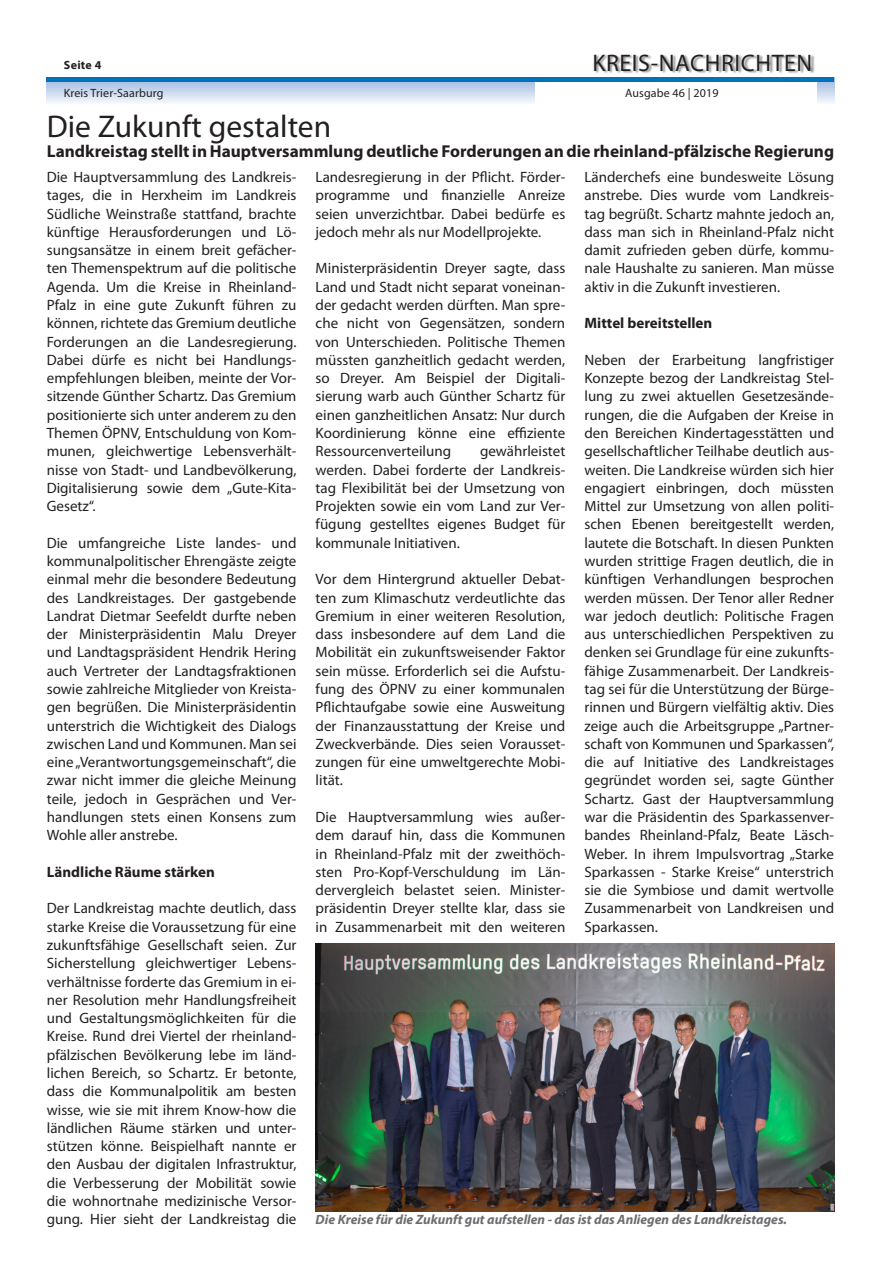
<style>
.page{position:relative;width:881px;height:1263px;background:#fff}
.page>*{position:absolute;margin:0;border:0;box-sizing:border-box;transform-origin:0 0}
.Headline{font:31.5px "Myriad Pro";color:#231f20}
.t1{font:24px "Myriad Pro";letter-spacing:.025em;color:#231f20}
.Subline{font:700 17.25px "Myriad Pro";color:#231f20}
.Fließtext{font:15px/18.3px "Myriad Pro";color:#231f20;text-align:justify}
.Fließtext-2{font:700 15px "Myriad Pro";color:#231f20}
.Bilduntertitel{font:italic 700 13.5px "Myriad Pro";color:#6c6d70}
.t2{font:12px "Myriad Pro";letter-spacing:.01em;color:#231f20}
.t3{font:700 12px "Myriad Pro";letter-spacing:.025em;color:#231f20}
</style>
<div class="page">
<svg style="left:47px;top:82px;width:786px;height:21px;background:#cedbef"></svg>
<div style="left:535px;top:0;width:281px;height:113px;background:#fff"></div>
<div style="left:594px;top:54px;width:220px;height:20px;background:#231f20;opacity:.5"></div>
<hr style="left:47px;top:78px;width:786px;height:4px;background:#0072bc">
<img style="left:315px;top:943px;width:518px;height:268px">
<p class="t3" style="left:64px;top:57px;width:39px">Seite 4</p>
<h2 class="t1" style="left:592px;top:48px;width:221px">KREIS-NACHRICHTEN</h2>
<p class="t2" style="left:64px;top:86px;width:101px">Kreis Trier-Saarburg</p>
<p class="t2" style="left:625px;top:86px;width:95px">Ausgabe 46 | 2019</p>
<p class="Headline" style="left:47px;top:107px;width:286px">Die Zukunft gestalten</p>
<p class="Subline" style="left:47px;top:140px;width:788px">Landkreistag stellt in Hauptversammlung deutliche Forderungen an die rheinland-pfälzische Regierung</p>
<p class="Fließtext" style="left:47px;top:168px;width:251px">Die Hauptversammlung des Landkreis&shy;tages, die in Herxheim im Landkreis Südliche Weinstraße stattfand, brachte künftige Herausforderungen und Lö&shy;sungsansätze in einem breit gefächer&shy;ten Themenspektrum auf die politische Agenda. Um die Kreise in Rheinland-Pfalz in eine gute Zukunft führen zu können, richtete das Gremium deutliche Forderungen an die Landesregierung.<br>Dabei dürfe es nicht bei Handlungs&shy;empfehlungen bleiben, meinte der Vor&shy;sitzende Günther Schartz. Das Gremium positionierte sich unter anderem zu den Themen ÖPNV, Entschuldung von Kom&shy;munen, gleichwertige Lebensverhält&shy;nisse von Stadt- und Landbevölkerung, Digitalisierung sowie dem „Gute-Kita-Gesetz“.</p>
<p class="Fließtext" style="left:47px;top:533px;width:251px">Die umfangreiche Liste landes- und kommunalpolitischer Ehrengäste zeigte einmal mehr die besondere Bedeutung des Landkreistages. Der gastgebende Landrat Dietmar Seefeldt durfte neben der Ministerpräsidentin Malu Dreyer und Landtagspräsident Hendrik Hering auch Vertreter der Landtagsfraktionen sowie zahlreiche Mitglieder von Kreista&shy;gen begrüßen. Die Ministerpräsidentin unterstrich die Wichtigkeit des Dialogs zwischen Land und Kommunen. Man sei eine „Verantwortungsgemeinschaft“, die zwar nicht immer die gleiche Meinung teile, jedoch in Gesprächen und Ver&shy;handlungen stets einen Konsens zum Wohle aller anstrebe.</p>
<p class="Fließtext-2" style="left:47px;top:862px;width:169px">Ländliche Räume stärken</p>
<p class="Fließtext" style="left:47px;top:899px;width:251px">Der Landkreistag machte deutlich, dass starke Kreise die Voraussetzung für eine zukunftsfähige Gesellschaft seien. Zur Sicherstellung gleichwertiger Lebens&shy;verhältnisse forderte das Gremium in ei&shy;ner Resolution mehr Handlungsfreiheit und Gestaltungsmöglichkeiten für die Kreise. Rund drei Viertel der rheinland&shy;pfälzischen Bevölkerung lebe im länd&shy;lichen Bereich, so Schartz. Er betonte, dass die Kommunalpolitik am besten wisse, wie sie mit ihrem Know-how die ländlichen Räume stärken und unter&shy;stützen könne. Beispielhaft nannte er den Ausbau der digitalen Infrastruktur, die Verbesserung der Mobilität sowie die wohnortnahe medizinische Versor&shy;gung. Hier sieht der Landkreistag die</p>
<p class="Fließtext" style="left:315px;top:168px;width:251px">Landesregierung in der Pflicht. Förder&shy;programme und finanzielle Anreize seien unverzichtbar. Dabei bedürfe es jedoch mehr als nur Modellprojekte.</p>
<p class="Fließtext" style="left:315px;top:259px;width:251px">Ministerpräsidentin Dreyer sagte, dass Land und Stadt nicht separat voneinan&shy;der gedacht werden dürften. Man spre&shy;che nicht von Gegensätzen, sondern von Unterschieden. Politische Themen müssten ganzheitlich gedacht werden, so Dreyer. Am Beispiel der Digitali&shy;sierung warb auch Günther Schartz für einen ganzheitlichen Ansatz: Nur durch Koordinierung könne eine effiziente Ressourcenverteilung</p>
<p class="Fließtext" style="left:315px;top:442px;width:251px;text-indent:164px">gewährleistet werden. Dabei forderte der Landkreis&shy;tag Flexibilität bei der Umsetzung von Projekten sowie ein vom Land zur Ver&shy;fügung gestelltes eigenes Budget für kommunale Initiativen.</p>
<p class="Fließtext" style="left:315px;top:570px;width:251px">Vor dem Hintergrund aktueller Debat&shy;ten zum Klimaschutz verdeutlichte das Gremium in einer weiteren Resolution, dass insbesondere auf dem Land die Mobilität ein zukunftsweisender Faktor sein müsse. Erforderlich sei die Aufstu&shy;fung des ÖPNV zu einer kommunalen Pflichtaufgabe sowie eine Ausweitung der Finanzausstattung der Kreise und Zweckverbände. Dies seien Vorausset&shy;zungen für eine umweltgerechte Mobi&shy;lität.</p>
<p class="Fließtext" style="left:315px;top:807px;width:251px">Die Hauptversammlung wies außer&shy;dem darauf hin, dass die Kommunen in Rheinland-Pfalz mit der zweithöch&shy;sten Pro-Kopf-Verschuldung im Län&shy;dervergleich belastet seien. Minister&shy;präsidentin Dreyer stellte klar, dass sie in Zusammenarbeit mit den weiteren</p>
<p class="Fließtext" style="left:584px;top:168px;width:251px">Länderchefs eine bundesweite Lösung anstrebe. Dies wurde vom Landkreis&shy;tag begrüßt. Schartz mahnte jedoch an, dass man sich in Rheinland-Pfalz nicht damit zufrieden geben dürfe, kommu&shy;nale Haushalte zu sanieren. Man müsse aktiv in die Zukunft investieren.</p>
<p class="Fließtext-2" style="left:584px;top:313px;width:129px">Mittel bereitstellen</p>
<p class="Fließtext" style="left:584px;top:350px;width:251px">Neben der Erarbeitung langfristiger Konzepte bezog der Landkreistag Stel&shy;lung zu zwei aktuellen Gesetzesände&shy;rungen, die die Aufgaben der Kreise in den Bereichen Kindertagesstätten und gesellschaftlicher Teilhabe deutlich aus&shy;weiten. Die Landkreise würden sich hier engagiert einbringen, doch müssten Mittel zur Umsetzung von allen politi&shy;schen Ebenen bereitgestellt werden, lautete die Botschaft. In diesen Punkten wurden strittige Fragen deutlich, die in künftigen Verhandlungen besprochen werden müssen. Der Tenor aller Redner war jedoch deutlich: Politische Fragen aus unterschiedlichen Perspektiven zu denken sei Grundlage für eine zukunfts&shy;fähige Zusammenarbeit. Der Landkreis&shy;tag sei für die Unterstützung der Bürge&shy;rinnen und Bürgern vielfältig aktiv. Dies zeige auch die Arbeitsgruppe „Partner&shy;schaft von Kommunen und Sparkassen“, die auf Initiative des Landkreistages gegründet worden sei, sagte Günther Schartz. Gast der Hauptversammlung war die Präsidentin des Sparkassenver&shy;bandes Rheinland-Pfalz, Beate Läsch-Weber. In ihrem Impulsvortrag „Starke Sparkassen - Starke Kreise“ unterstrich sie die Symbiose und damit wertvolle Zusammenarbeit von Landkreisen und Sparkassen.</p>
<p class="Bilduntertitel" style="left:315px;top:1211px;width:472px">Die Kreise für die Zukunft gut aufstellen - das ist das Anliegen des Landkreistages.</p>
</div>
